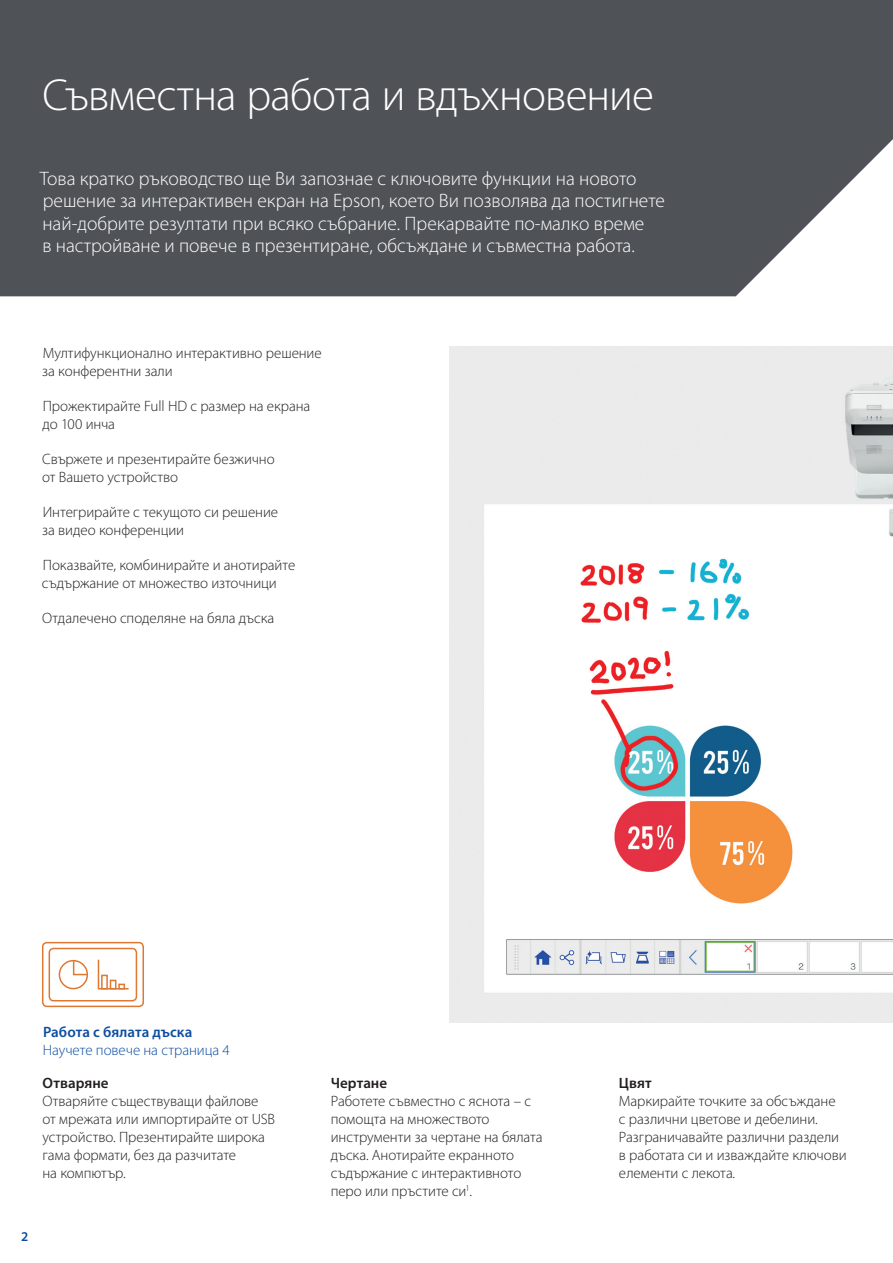
<style>
.page{position:relative;width:893px;height:1263px;background:#fff}
.page>*{position:absolute;margin:0;border:0;box-sizing:border-box;transform-origin:0 0}
.Page_title{font:300 45px "Myriad Pro";letter-spacing:-.015em;color:#fff}
.intro_copy{font:300 19.5px/22.5px "Myriad Pro";color:#fff}
.Subheads__enlarged_f{font:300 15px/18px "Myriad Pro";letter-spacing:-.005em;color:#231f20}
.List__enlarged_for_t{font:300 15px/18px "Myriad Pro";letter-spacing:-.005em;color:#231f20}
.Subheads__enlarged_f-2{font:300 15px "Myriad Pro";letter-spacing:-.005em;color:#0d4da1}
.Subheads__enlarged_f-3{font:600 15px "Myriad Pro";letter-spacing:.005em;color:#231f20}
.Subheads__enlarged_f-4{font:600 15px "Myriad Pro";letter-spacing:.005em;color:#0d4da1}
.t1{font:600 13.5px "Myriad Pro";color:#0d4da1}
</style>
<div class="page">
<div style="left:0;top:0;width:893px;height:296px;background:#4f5357"></div>
<img style="left:450px;top:347px;width:443px;height:675px">
<div style="left:49px;top:948px;width:88px;height:53px;border:2px solid #df7832;border-radius:4px"></div>
<div style="left:42px;top:942px;width:102px;height:65px;border:2px solid #df7832;border-radius:4px"></div>
<svg style="left:58px;top:959px;width:31px;height:31px"></svg>
<svg style="left:97px;top:959px;width:32px;height:31px"></svg>
<p class="Page_title" style="left:43px;top:68px;width:613px">Съвместна работа и вдъхновение</p>
<p class="intro_copy" style="left:40px;top:167px;width:626px">Това кратко ръководство ще Ви запознае с ключовите функции на новото решение за интерактивен екран на Epson, което Ви позволява да постигнете най-добрите резултати при всяко събрание. Прекарвайте по-малко време<br>в настройване и повече в презентиране, обсъждане и съвместна работа.</p>
<p class="List__enlarged_for_t" style="left:42px;top:344px;width:281px">Мултифункционално интерактивно решение за конферентни зали</p>
<p class="List__enlarged_for_t" style="left:43px;top:397px;width:269px">Прожектирайте Full HD с размер на екрана до 100 инча</p>
<p class="List__enlarged_for_t" style="left:42px;top:450px;width:234px">Свържете и презентирайте безжично от Вашето устройство</p>
<p class="List__enlarged_for_t" style="left:42px;top:503px;width:238px">Интегрирайте с текущото си решение за видео конференции</p>
<p class="List__enlarged_for_t" style="left:42px;top:556px;width:255px">Показвайте, комбинирайте и анотирайте съдържание от множество източници</p>
<p class="List__enlarged_for_t" style="left:42px;top:609px;width:234px">Отдалечено споделяне на бяла дъска</p>
<p class="Subheads__enlarged_f-4" style="left:43px;top:1023px;width:151px">Работа с бялата дъска</p>
<p class="Subheads__enlarged_f-2" style="left:43px;top:1041px;width:189px">Научете повече на страница 4</p>
<p class="Subheads__enlarged_f-3" style="left:43px;top:1073px;width:68px">Отваряне</p>
<p class="Subheads__enlarged_f" style="left:43px;top:1091px;width:234px">Отваряйте съществуващи файлове от мрежата или импортирайте от USB устройство. Презентирайте широка гама формати, без да разчитате<br>на компютър.</p>
<p class="t1" style="left:21px;top:1228px;width:9px">2</p>
<p class="Subheads__enlarged_f-3" style="left:331px;top:1073px;width:58px">Чертане</p>
<p class="Subheads__enlarged_f" style="left:331px;top:1091px;width:214px">Работете съвместно с яснота – с помощта на множеството инструменти за чертане на бялата дъска. Анотирайте екранното съдържание с интерактивното перо или пръстите си<sup>1</sup>.</p>
<p class="Subheads__enlarged_f-3" style="left:619px;top:1073px;width:34px">Цвят</p>
<p class="Subheads__enlarged_f" style="left:619px;top:1091px;width:229px">Маркирайте точките за обсъждане<br>с различни цветове и дебелини.<br>Разграничавайте различни раздели в работата си и изваждайте ключови елементи с лекота.</p>
</div>
